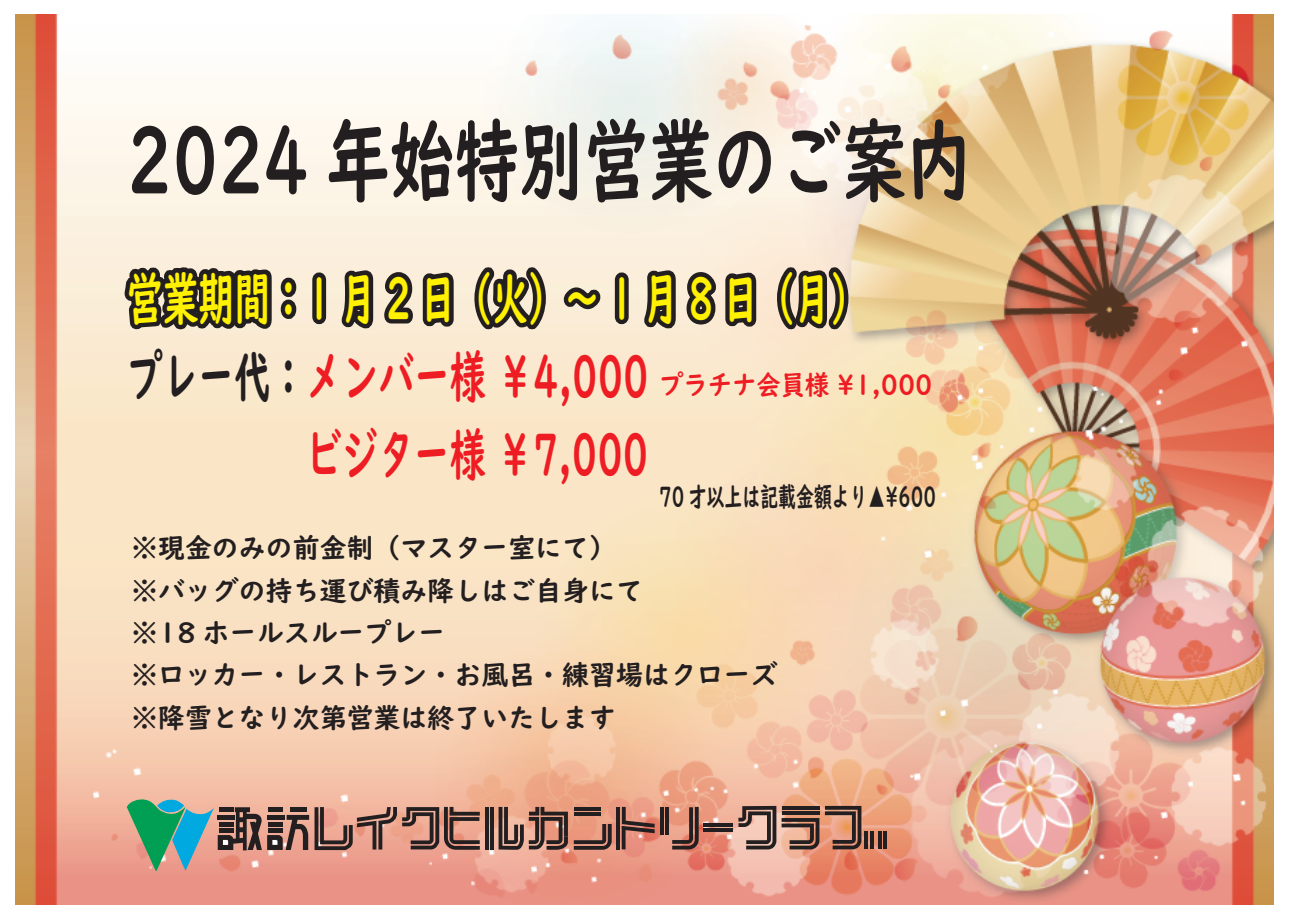
<style>
.page{position:relative;width:1289px;height:919px;background:#fff}
.page>*{position:absolute;margin:0;border:0;box-sizing:border-box;transform-origin:0 0}
.t1{font:90.45px "UD Digi Kyokasho NP B";color:#231f20;scale:.71 1}
.t2{font:56.7px/78px "UD Digi Kyokasho NP B";color:#ee1d23;text-align:right;scale:.63 1}
.t3{font:56.7px "UD Digi Kyokasho NP B";color:#fff101;scale:.63 1}
.t4{font:27.45px/42.3px "UD Digi Kyokasho NP B";color:#231f20}
.t5{font:27.15px "UD Digi Kyokasho NP B";color:#231f20;scale:.66 1}
.t6{font:27.15px "UD Digi Kyokasho NP B";color:#ee1d23;scale:.9 1}
.s1{color:#231f20}
</style>
<div class="page">
<img style="left:15px;top:15px;width:1258px;height:889px">
<svg style="left:118px;top:15px;width:340px;height:321px"></svg>
<svg style="left:468px;top:260px;width:292px;height:314px;background:#e5d3b9"></svg>
<svg style="left:771px;top:260px;width:83px;height:77px;background:#8f8377"></svg>
<svg style="left:127px;top:797px;width:353px;height:74px;background:#a98d7d"></svg>
<hr style="left:485px;top:806px;width:4px;height:43px;background:#231f20">
<hr style="left:490px;top:806px;width:4px;height:43px;background:#231f20">
<svg style="left:498px;top:806px;width:70px;height:43px;background:#8f695c"></svg>
<svg style="left:574px;top:806px;width:26px;height:4px"></svg>
<svg style="left:574px;top:811px;width:26px;height:4px"></svg>
<svg style="left:574px;top:824px;width:37px;height:25px"></svg>
<hr style="left:616px;top:806px;width:4px;height:43px;background:#231f20">
<svg style="left:621px;top:806px;width:33px;height:43px"></svg>
<svg style="left:659px;top:806px;width:4px;height:28px"></svg>
<hr style="left:665px;top:806px;width:4px;height:28px;background:#231f20">
<svg style="left:672px;top:806px;width:26px;height:43px"></svg>
<svg style="left:703px;top:822px;width:30px;height:4px"></svg>
<hr style="left:703px;top:828px;width:30px;height:4px;background:#231f20">
<svg style="left:738px;top:805px;width:123px;height:44px;background:#997364"></svg>
<hr style="left:864px;top:831px;width:4px;height:17px;background:#231f20">
<svg style="left:869px;top:831px;width:4px;height:17px"></svg>
<svg style="left:877px;top:831px;width:4px;height:17px"></svg>
<hr style="left:883px;top:831px;width:4px;height:17px;background:#231f20">
<h1 class="t1" style="left:127px;top:107px;width:1190px">2024 年始特別営業のご案内</h1>
<h2 class="t3" style="left:127px;top:265px;width:1175px">営業期間：1 月 2 日（火）～ 1 月 8 日（月）</h2>
<h2 class="t2" style="left:127px;top:338px;width:829px"><span class="s1">プレー代：</span>メンバー様 ￥4,000ビジター様 ￥7,000</h2>
<p class="t6" style="left:659px;top:369px;width:305px">プラチナ会員様 ¥1,000</p>
<p class="t5" style="left:659px;top:480px;width:421px">70 才以上は記載金額より▲¥600</p>
<p class="t4" style="left:131px;top:527px;width:648px">※現金のみの前金制（マスター室にて）<br>※バッグの持ち運び積み降しはご自身にて<br>※18 ホールスループレー<br>※ロッカー・レストラン・お風呂・練習場はクローズ※降雪となり次第営業は終了いたします</p>
</div>
